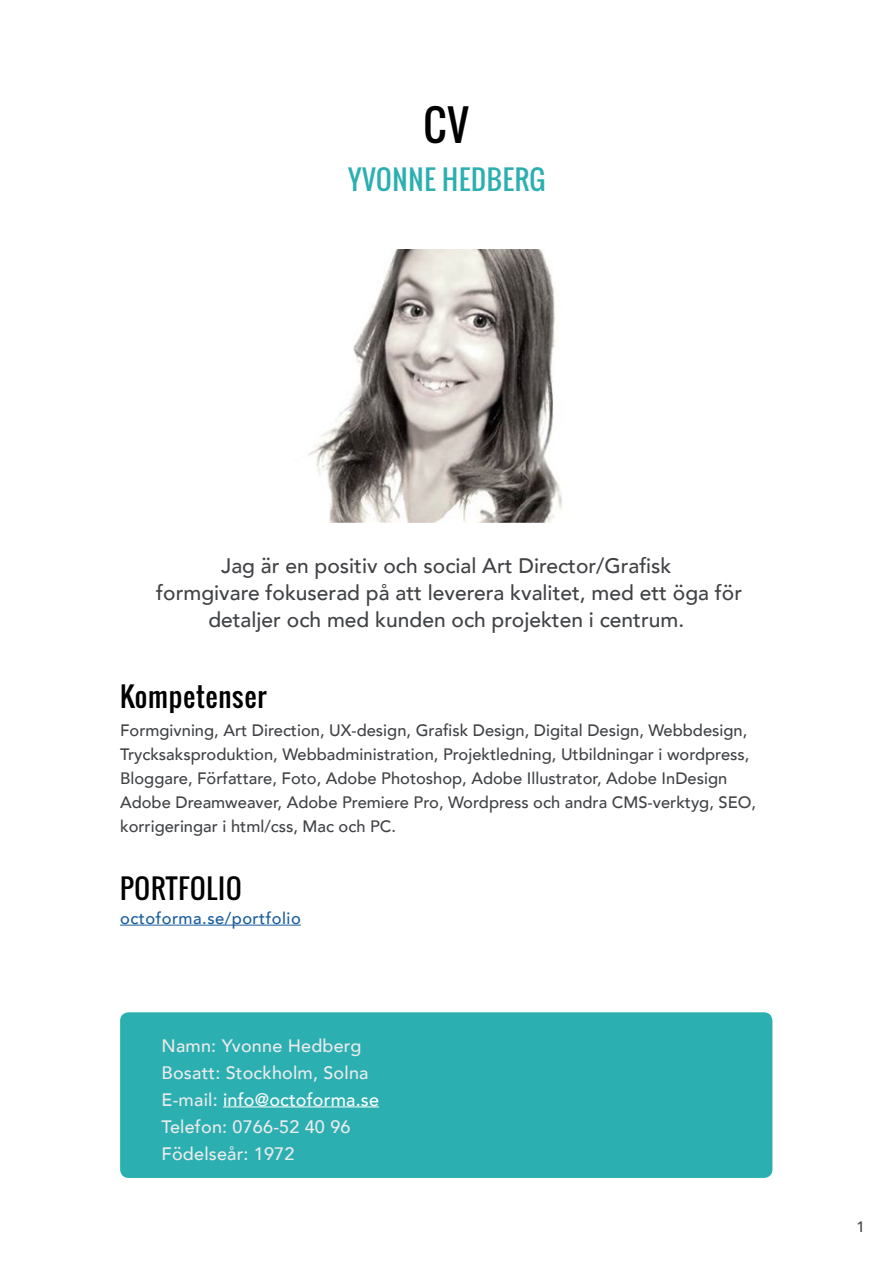
<style>
.page{position:relative;width:893px;height:1263px;background:#fff}
.page>*{position:absolute;margin:0;border:0;box-sizing:border-box;transform-origin:0 0}
.t1{font:42px "Oswald";color:#000001}
.t2{font:27px "Oswald";letter-spacing:.03em;color:#000001}
.t3{font:27px "Oswald";letter-spacing:.03em;color:#2cafb1}
.t4{font:500 21px/27px "Avenir";color:#404245;text-align:center}
.t5{font:500 18px "Avenir";letter-spacing:.01em;color:#ebebec}
.t6{font:500 18px "Avenir";letter-spacing:.01em;color:#fff}
.t7{font:500 16.5px/24px "Avenir";color:#404245}
.t8{font:500 16.5px "Avenir";letter-spacing:.03em;color:#175d9e}
.t9{font:500 15px "Avenir";color:#404245}
.s1{color:#ebebec}
</style>
<div class="page">
<hr style="left:120px;top:925px;width:181px;height:1px;background:#175d9e">
<img style="left:308px;top:249px;width:254px;height:274px">
<div style="left:120px;top:1012px;width:652px;height:166px;background:#2cafb1;border-radius:9px"></div>
<hr style="left:223px;top:1106px;width:156px;height:1px;background:#fff">
<p class="t1" style="left:424px;top:94px;width:47px">CV</p>
<p class="t3" style="left:348px;top:160px;width:199px">YVONNE HEDBERG</p>
<p class="t4" style="left:221px;top:551px;width:452px">Jag är en positiv och social Art Director/Grafisk</p>
<p class="t4" style="left:156px;top:578px;width:587px">formgivare fokuserad på att leverera kvalitet, med ett öga för detaljer och med kunden och projekten i centrum.</p>
<p class="t2" style="left:120px;top:676px;width:148px">Kompetenser</p>
<p class="t7" style="left:120px;top:718px;width:631px">Formgivning, Art Direction, UX-design, Grafisk Design, Digital Design, Webbdesign,<br>Trycksaksproduktion, Webbadministration, Projektledning, Utbildningar i wordpress,<br>Bloggare, Författare, Foto, Adobe Photoshop, Adobe Illustrator, Adobe InDesign</p>
<p class="t7" style="left:120px;top:790px;width:637px">Adobe Dreamweaver, Adobe Premiere Pro, Wordpress och andra CMS-verktyg, SEO, korrigeringar i html/css, Mac och PC.</p>
<p class="t2" style="left:120px;top:868px;width:123px">PORTFOLIO</p>
<p class="t8" style="left:120px;top:904px;width:182px">octoforma.se/portfolio</p>
<p class="t5" style="left:162px;top:1030px;width:201px">Namn: Yvonne Hedberg</p>
<p class="t5" style="left:162px;top:1057px;width:208px">Bosatt: Stockholm, Solna</p>
<p class="t6" style="left:162px;top:1084px;width:219px"><span class="s1">E-mail:</span> info@octoforma.se</p>
<p class="t5" style="left:162px;top:1111px;width:190px">Telefon: 0766-52 40 96</p>
<p class="t5" style="left:162px;top:1138px;width:134px">Födelseår: 1972</p>
<p class="t9" style="left:856px;top:1214px;width:10px">1</p>
</div>
